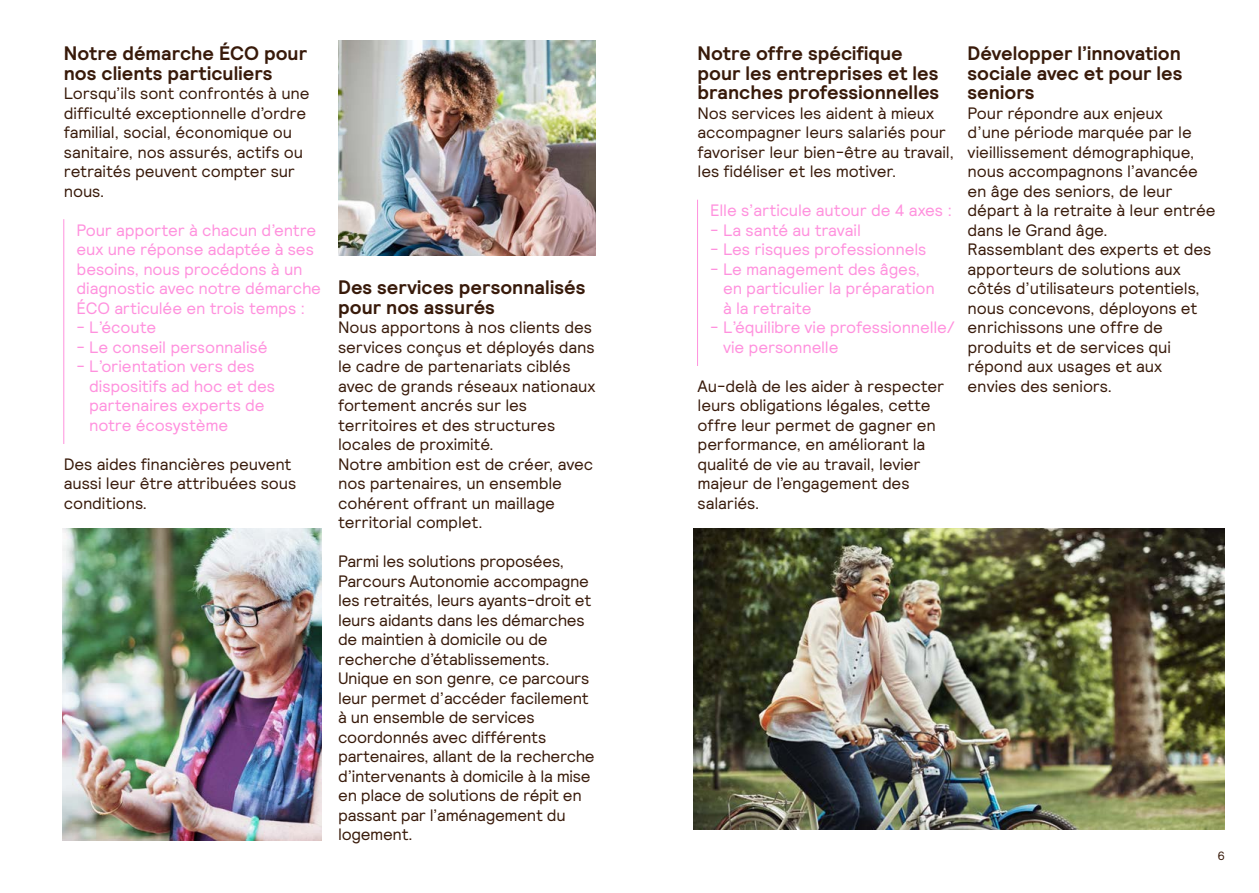
<style>
.page{position:relative;width:1259px;height:893px;background:#fff}
.page>*{position:absolute;margin:0;border:0;box-sizing:border-box;transform-origin:0 0}
.t1{font:700 19.5px/19.5px "Relative";color:#381a0a}
.t2{font:16.5px/19.5px "Relative";letter-spacing:-.01em;color:#381a0a}
.t3{font:16.5px/19.5px "Relative";letter-spacing:-.01em;color:#ff91de}
.t4{font:12px "Relative";color:#381a0a}
</style>
<div class="page">
<hr style="left:63px;top:219px;width:1px;height:225px;background:#ff91de">
<img style="left:62px;top:528px;width:259px;height:312px">
<img style="left:338px;top:41px;width:257px;height:214px">
<hr style="left:697px;top:200px;width:1px;height:166px;background:#ff91de">
<img style="left:693px;top:528px;width:532px;height:301px">
<p class="t1" style="left:64px;top:43px;width:245px">Notre démarche ÉCO pour nos clients particuliers</p>
<p class="t2" style="left:64px;top:83px;width:247px">Lorsqu’ils sont confrontés à une difficulté exceptionnelle d’ordre familial, social, économique ou sanitaire, nos assurés, actifs ou retraités peuvent compter sur nous.</p>
<p class="t3" style="left:77px;top:220px;width:246px">Pour apporter à chacun d’entre eux une réponse adaptée à ses besoins, nous procédons à un diagnostic avec notre démarche<br>ÉCO articulée en trois temps :</p>
<p class="t3" style="left:77px;top:317px;width:81px">- L’écoute</p>
<p class="t3" style="left:77px;top:337px;width:192px">- Le conseil personnalisé</p>
<p class="t3" style="left:89px;top:356px;width:187px;text-indent:-13px">- L’orientation vers des dispositifs ad hoc et des partenaires experts de notre écosystème</p>
<p class="t2" style="left:64px;top:454px;width:234px">Des aides financières peuvent aussi leur être attribuées sous conditions.</p>
<p class="t1" style="left:338px;top:277px;width:249px">Des services personnalisés pour nos assurés</p>
<p class="t2" style="left:338px;top:317px;width:259px">Nous apportons à nos clients des services conçus et déployés dans le cadre de partenariats ciblés avec de grands réseaux nationaux fortement ancrés sur les territoires et des structures locales de proximité.<br>Notre ambition est de créer, avec nos partenaires, un ensemble cohérent offrant un maillage territorial complet.</p>
<p class="t2" style="left:338px;top:551px;width:258px">Parmi les solutions proposées,<br>Parcours Autonomie accompagne les retraités, leurs ayants-droit et leurs aidants dans les démarches de maintien à domicile ou de recherche d’établissements.<br>Unique en son genre, ce parcours leur permet d’accéder facilement à un ensemble de services coordonnés avec différents partenaires, allant de la recherche d’intervenants à domicile à la mise en place de solutions de répit en passant par l’aménagement du logement.</p>
<p class="t1" style="left:697px;top:43px;width:243px">Notre offre spécifique pour les entreprises et les branches professionnelles</p>
<p class="t2" style="left:697px;top:103px;width:258px">Nos services les aident à mieux accompagner leurs salariés pour favoriser leur bien-être au travail, les fidéliser et les motiver.</p>
<p class="t3" style="left:710px;top:200px;width:243px">Elle s’articule autour de 4 axes :</p>
<p class="t3" style="left:710px;top:220px;width:152px">- La santé au travail</p>
<p class="t3" style="left:710px;top:239px;width:218px">- Les risques professionnels</p>
<p class="t3" style="left:723px;top:259px;width:213px;text-indent:-13px">- Le management des âges, en particulier la préparation à la retraite</p>
<p class="t3" style="left:723px;top:317px;width:233px;text-indent:-13px">- L’équilibre vie professionnelle/ vie personnelle</p>
<p class="t2" style="left:697px;top:376px;width:248px">Au-delà de les aider à respecter leurs obligations légales, cette offre leur permet de gagner en performance, en améliorant la qualité de vie au travail, levier majeur de l’engagement des salariés.</p>
<p class="t1" style="left:967px;top:43px;width:216px;text-align:justify">Développer l’innovation sociale avec et pour les seniors</p>
<p class="t2" style="left:967px;top:103px;width:249px">Pour répondre aux enjeux<br>d’une période marquée par le vieillissement démographique, nous accompagnons l’avancée en âge des seniors, de leur départ à la retraite à leur entrée dans le Grand âge.<br>Rassemblant des experts et des apporteurs de solutions aux côtés d’utilisateurs potentiels, nous concevons, déployons et enrichissons une offre de produits et de services qui répond aux usages et aux<br>envies des seniors.</p>
<p class="t4" style="left:1217px;top:848px;width:9px">6</p>
</div>
